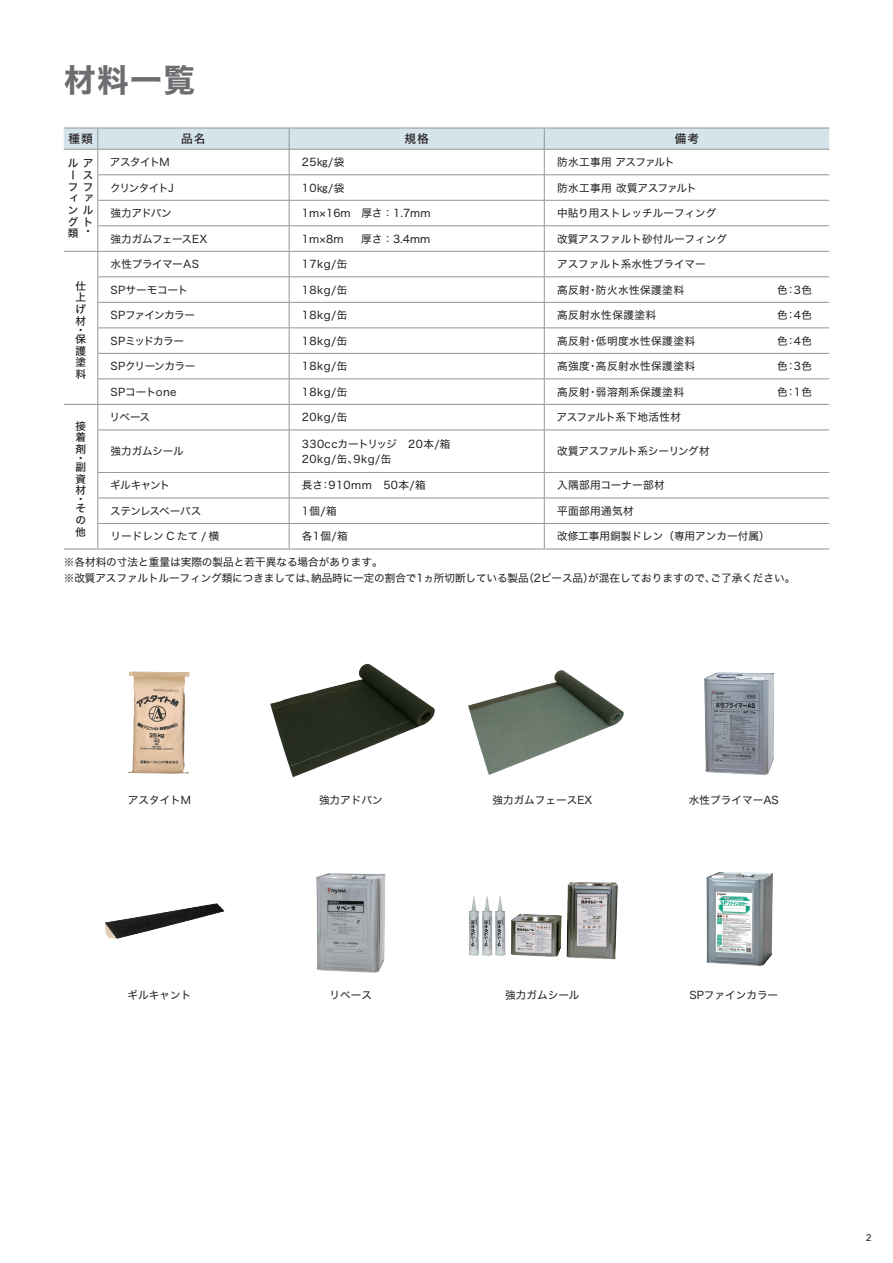
<style>
.page{position:relative;width:893px;height:1263px;background:#fff}
.page>*{position:absolute;margin:0;border:0;box-sizing:border-box;transform-origin:0 0}
.t1{font:31.95px "Hira Kaku Std W7";color:#6c6d70}
.t2{font:11.7px "Hira Kaku Std W5";letter-spacing:.08em;color:#231f20}
.t3{font:10.65px/15.9px "Hira Kaku Std W4";color:#231f20}
.t4{font:10.65px/14.9px "Hira Kaku Std W4";letter-spacing:.04em;color:#231f20}
.t5{font:10.65px/11.7px "Hira Kaku Std W5";color:#231f20}
.t6{font:10.65px "Hira Kaku Std W4";letter-spacing:-.04em;color:#231f20}
.t7{font:10.65px "Hira Kaku Std W4";letter-spacing:-.05em;color:#231f20}
.t8{font:10.65px "Hira Kaku Std W4";letter-spacing:-.045em;color:#231f20}
.t9{font:10.65px "Hira Kaku Std W4";letter-spacing:-.025em;color:#231f20}
.t10{font:10.65px "Hira Kaku Std W4";letter-spacing:.025em;color:#231f20}
.t11{font:10.65px "Hira Kaku Std W4";letter-spacing:-.03em;color:#231f20}
.t12{font:10.65px "Hira Kaku Std W4";letter-spacing:-.055em;color:#231f20}
.t13{font:10.65px "Hira Kaku Std W4";letter-spacing:-.065em;color:#231f20}
.t14{font:10.65px "Hira Kaku Std W4";letter-spacing:-.09em;color:#231f20}
.t15{font:500 9.6px "Avenir";color:#231f20}
</style>
<div class="page">
<hr style="left:289px;top:430px;width:1px;height:42px;background:#939598">
<hr style="left:544px;top:430px;width:1px;height:42px;background:#939598">
<svg style="left:289px;top:473px;width:1px;height:76px"></svg>
<svg style="left:544px;top:473px;width:1px;height:76px"></svg>
<svg style="left:64px;top:128px;width:765px;height:302px"></svg>
<hr style="left:98px;top:430px;width:191px;height:1px;background:#939598">
<hr style="left:98px;top:430px;width:1px;height:42px;background:#939598">
<hr style="left:289px;top:430px;width:255px;height:1px;background:#939598">
<hr style="left:544px;top:430px;width:285px;height:1px;background:#939598">
<hr style="left:98px;top:472px;width:191px;height:1px;background:#939598">
<hr style="left:289px;top:472px;width:255px;height:1px;background:#939598">
<hr style="left:544px;top:472px;width:285px;height:1px;background:#939598">
<hr style="left:98px;top:498px;width:191px;height:1px;background:#939598">
<hr style="left:289px;top:498px;width:255px;height:1px;background:#939598">
<hr style="left:544px;top:498px;width:285px;height:1px;background:#939598">
<hr style="left:98px;top:523px;width:191px;height:1px;background:#939598">
<svg style="left:98px;top:473px;width:1px;height:76px"></svg>
<hr style="left:289px;top:523px;width:255px;height:1px;background:#939598">
<hr style="left:544px;top:523px;width:285px;height:1px;background:#939598">
<hr style="left:64px;top:251px;width:34px;height:1px;background:#939598">
<hr style="left:98px;top:251px;width:191px;height:1px;background:#939598">
<hr style="left:289px;top:251px;width:255px;height:1px;background:#939598">
<hr style="left:544px;top:251px;width:285px;height:1px;background:#939598">
<hr style="left:64px;top:404px;width:34px;height:1px;background:#939598">
<hr style="left:98px;top:404px;width:191px;height:1px;background:#939598">
<hr style="left:289px;top:404px;width:255px;height:1px;background:#939598">
<hr style="left:544px;top:404px;width:285px;height:1px;background:#939598">
<hr style="left:64px;top:549px;width:34px;height:1px;background:#939598">
<hr style="left:98px;top:549px;width:191px;height:1px;background:#939598">
<hr style="left:289px;top:549px;width:255px;height:1px;background:#939598">
<hr style="left:544px;top:549px;width:285px;height:1px;background:#939598">
<img style="left:704px;top:672px;width:71px;height:103px">
<img style="left:706px;top:872px;width:68px;height:94px">
<img style="left:128px;top:671px;width:62px;height:103px">
<img style="left:105px;top:903px;width:120px;height:36px">
<img style="left:270px;top:663px;width:165px;height:115px">
<img style="left:316px;top:873px;width:70px;height:100px">
<img style="left:468px;top:670px;width:156px;height:105px">
<img style="left:468px;top:882px;width:150px;height:78px">
<h1 class="t1" style="left:64px;top:55px;width:133px">材料一覧</h1>
<p class="t2" style="left:68px;top:130px;width:26px">種類</p>
<p class="t2" style="left:181px;top:130px;width:26px">品名</p>
<p class="t2" style="left:405px;top:130px;width:26px">規格</p>
<p class="t2" style="left:675px;top:130px;width:26px">備考</p>
<p class="t5" style="left:68px;top:157px;width:26px">ルアー<br>フ<br>ィ<br>ン<br>グト類</p>
<p class="t3" style="left:110px;top:154px;width:61px">アスタイトM</p>
<p class="t3" style="left:302px;top:154px;width:44px">25㎏/袋</p>
<p class="t6" style="left:557px;top:154px;width:119px">防水工事用 アスファルト</p>
<p class="t14" style="left:110px;top:179px;width:65px">クリンタイトJ</p>
<p class="t3" style="left:302px;top:180px;width:44px">10㎏/袋</p>
<p class="t3" style="left:557px;top:180px;width:141px">防水工事用 改質アスファルト</p>
<p class="t3" style="left:111px;top:205px;width:63px">強力アドバン</p>
<p class="t3" style="left:302px;top:205px;width:130px">1m×16m　厚さ：1.7mm</p>
<p class="t3" style="left:557px;top:205px;width:161px">中貼り用ストレッチルーフィング</p>
<p class="t9" style="left:111px;top:230px;width:98px">強力ガムフェースEX</p>
<p class="t3" style="left:302px;top:230px;width:130px">1m×8m　 厚さ：3.4mm</p>
<p class="t3" style="left:557px;top:230px;width:172px">改質アスファルト砂付ルーフィング</p>
<p class="t5" style="left:83px;top:169px;width:12px;text-align:justify">スファル</p>
<p class="t5" style="left:83px;top:225px;width:8px">・</p>
<p class="t5" style="left:75px;top:280px;width:12px;text-align:justify">仕上げ材</p>
<p class="t5" style="left:75px;top:325px;width:12px;line-height:9px">・保</p>
<p class="t5" style="left:75px;top:345px;width:12px;text-align:justify">護塗料</p>
<p class="t11" style="left:111px;top:256px;width:90px">水性プライマーAS</p>
<p class="t3" style="left:302px;top:256px;width:47px">17kg/缶</p>
<p class="t3" style="left:557px;top:256px;width:150px">アスファルト系水性プライマー</p>
<p class="t3" style="left:111px;top:282px;width:79px">SPサーモコート</p>
<p class="t3" style="left:302px;top:282px;width:47px">18kg/缶</p>
<p class="t4" style="left:557px;top:282px;width:128px">高反射・防火水性保護塗料</p>
<p class="t3" style="left:777px;top:282px;width:37px">色：3色</p>
<p class="t12" style="left:111px;top:307px;width:86px">SPファインカラー</p>
<p class="t3" style="left:302px;top:307px;width:47px">18kg/缶</p>
<p class="t4" style="left:557px;top:308px;width:101px">高反射水性保護塗料</p>
<p class="t3" style="left:777px;top:307px;width:37px">色：4色</p>
<p class="t13" style="left:111px;top:333px;width:75px">SPミッドカラー</p>
<p class="t3" style="left:302px;top:333px;width:47px">18kg/缶</p>
<p class="t4" style="left:557px;top:333px;width:139px">高反射・低明度水性保護塗料</p>
<p class="t3" style="left:777px;top:333px;width:37px">色：4色</p>
<p class="t7" style="left:111px;top:358px;width:86px">SPクリーンカラー</p>
<p class="t3" style="left:302px;top:358px;width:47px">18kg/缶</p>
<p class="t4" style="left:557px;top:359px;width:139px">高強度・高反射水性保護塗料</p>
<p class="t3" style="left:777px;top:358px;width:37px">色：3色</p>
<p class="t3" style="left:111px;top:384px;width:68px">SPコートone</p>
<p class="t3" style="left:302px;top:384px;width:47px">18kg/缶</p>
<p class="t4" style="left:557px;top:384px;width:128px">高反射・弱溶剤系保護塗料</p>
<p class="t3" style="left:777px;top:384px;width:37px">色：1色</p>
<p class="t3" style="left:110px;top:409px;width:42px">リベース</p>
<p class="t3" style="left:302px;top:409px;width:47px">20kg/缶</p>
<p class="t6" style="left:556px;top:409px;width:126px">アスファルト系下地活性材</p>
<p class="t3" style="left:111px;top:443px;width:75px">強力ガムシール</p>
<p class="t4" style="left:302px;top:436px;width:150px">330ccカートリッジ　20本/箱<br>20kg/缶、9kg/缶</p>
<p class="t8" style="left:557px;top:443px;width:154px">改質アスファルト系シーリング材</p>
<p class="t3" style="left:110px;top:477px;width:62px">ギルキャント</p>
<p class="t4" style="left:302px;top:478px;width:125px">長さ：910mm　50本/箱</p>
<p class="t10" style="left:557px;top:477px;width:109px">入隅部用コーナー部材</p>
<p class="t7" style="left:110px;top:503px;width:93px">ステンレスベーパス</p>
<p class="t3" style="left:302px;top:503px;width:36px">1個/箱</p>
<p class="t4" style="left:557px;top:503px;width:78px">平面部用通気材</p>
<p class="t3" style="left:111px;top:528px;width:110px">リードレン C たて / 横</p>
<p class="t3" style="left:302px;top:528px;width:47px">各1個/箱</p>
<p class="t3" style="left:557px;top:528px;width:214px">改修工事用銅製ドレン（専用アンカー付属）</p>
<p class="t3" style="left:64px;top:554px;width:733px">※各材料の寸法と重量は実際の製品と若干異なる場合があります。<br>※改質アスファルトルーフィング類につきましては、納品時に一定の割合で1ヵ所切断している製品（2ピース品）が混在しておりますので、ご了承ください。</p>
<p class="t5" style="left:75px;top:420px;width:12px;text-align:justify">接着剤</p>
<p class="t5" style="left:75px;top:453px;width:11px;line-height:9px">・副</p>
<p class="t5" style="left:75px;top:473px;width:12px">資材</p>
<p class="t5" style="left:75px;top:495px;width:11px;line-height:9px">・そ</p>
<p class="t5" style="left:75px;top:514px;width:12px">の他</p>
<p class="t3" style="left:128px;top:792px;width:65px">アスタイトM</p>
<p class="t3" style="left:128px;top:987px;width:65px">ギルキャント</p>
<p class="t3" style="left:319px;top:792px;width:65px">強力アドバン</p>
<p class="t3" style="left:330px;top:987px;width:44px">リベース</p>
<p class="t3" style="left:492px;top:792px;width:101px">強力ガムフェースEX</p>
<p class="t3" style="left:505px;top:987px;width:76px">強力ガムシール</p>
<p class="t3" style="left:689px;top:792px;width:91px">水性プライマーAS</p>
<p class="t3" style="left:689px;top:987px;width:90px">SPファインカラー</p>
<p class="t15" style="left:866px;top:1230px;width:7px">2</p>
</div>
